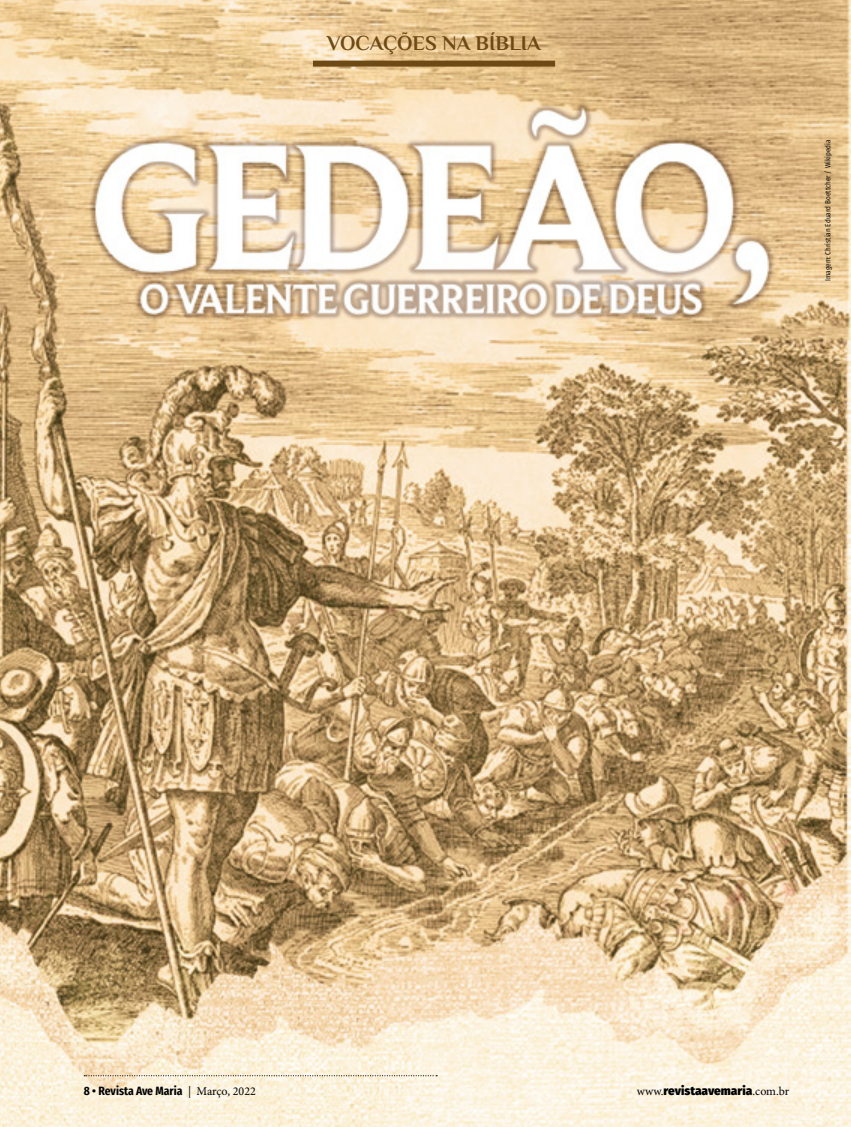
<style>
.page{position:relative;width:851px;height:1127px;background:#fff}
.page>*{position:absolute;margin:0;border:0;box-sizing:border-box;transform-origin:0 0}
.t1{font:700 21px "Philosopher";color:#6d4916}
.t2{font:700 12px "Fira Sans Condensed";color:#000}
.t3{font:900 12px "Fira Sans";color:#000}
.t4{font:7.5px "Fira Sans Condensed";color:#000}
.s1{font-family:"Minion Pro";font-weight:400}
</style>
<div class="page">
<img style="left:0;top:0;width:850px;height:1127px">
<div style="left:313px;top:61px;width:242px;height:6px;background:#6d4916"></div>
<svg style="left:84px;top:1075px;width:353px;height:1px"></svg>
<h1 class="t1" style="left:327px;top:32px;width:215px">VOCAÇÕES NA BÍBLIA</h1>
<p class="t4" style="left:820px;top:281px;width:143px;rotate:-90deg">Imagem: Christian Eduard Boettcher / Wikipedia</p>
<h2 class="t2" style="left:84px;top:1080px;width:174px">8 • Revista Ave Maria <span class="s1">| Março, 2022</span></h2>
<h2 class="t3" style="left:636px;top:1080px;width:154px"><span class="s1">www.</span>revistaavemaria<span class="s1">.com.br</span></h2>
</div>
